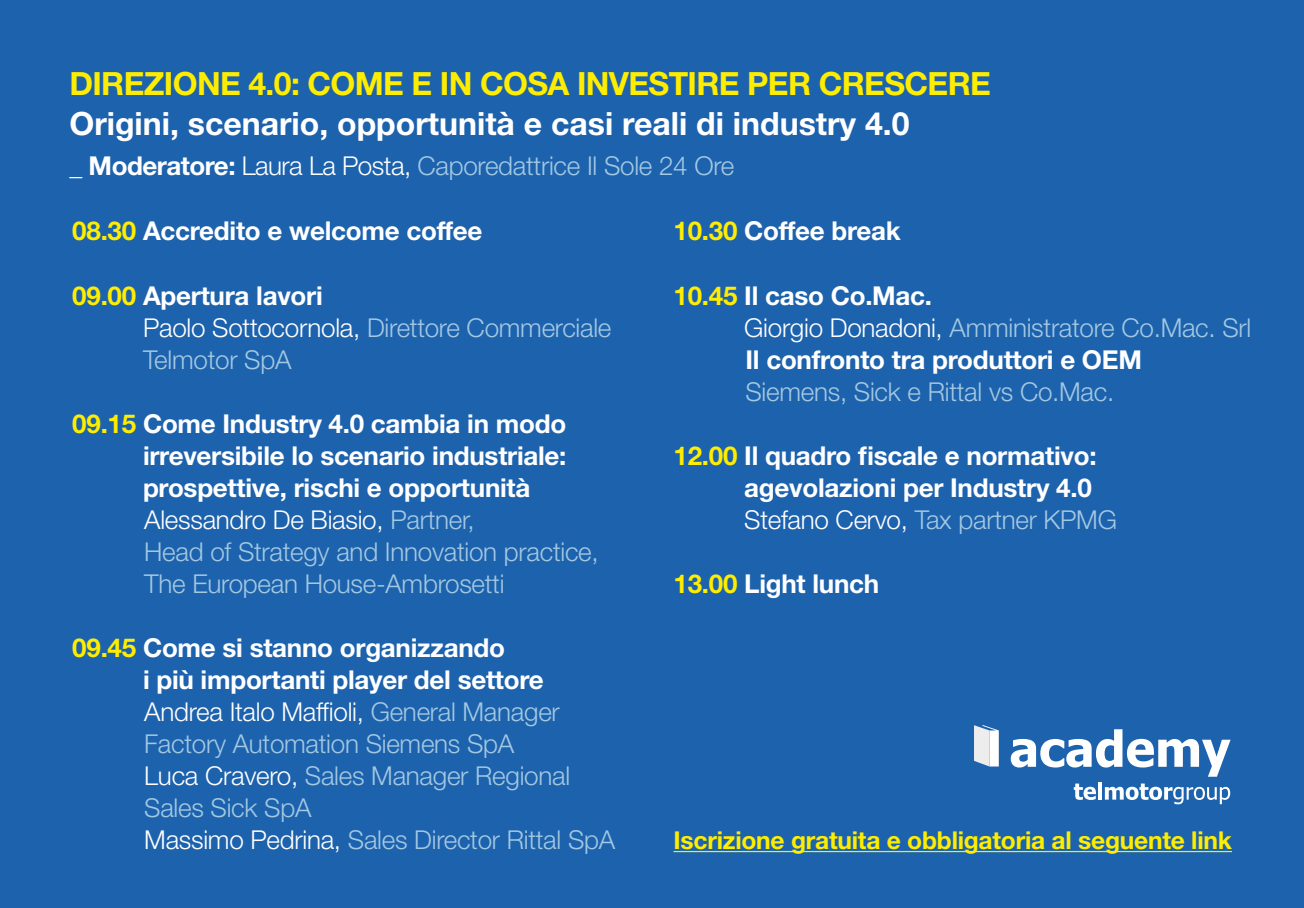
<style>
.page{position:relative;width:1304px;height:908px;background:#fff}
.page>*{position:absolute;margin:0;border:0;box-sizing:border-box;transform-origin:0 0}
.t1{font:700 32px "Helvetica Neue LT Std";color:#fff}
.t2{font:700 32px "Helvetica Neue LT Std";letter-spacing:-.02em;color:#ffed00}
.t3{font:700 26px/32px "Helvetica Neue LT Std";letter-spacing:-.01em;color:#fff}
.t4{font:300 26px/32px "Helvetica Neue LT Std";letter-spacing:-.01em;color:#a3c8e2}
.t5{font:700 24.6px "Helvetica Neue LT Std";letter-spacing:-.01em;color:#ffed00}
.s1{font-family:"Helvetica Neue";font-weight:700;color:#fff}
.s2{font-weight:700;color:#fff}
.s3{color:#fff}
.s4{color:#ffed00}
.s5{font-weight:700;color:#ffed00}
.s6{font-weight:300}
.s7{font-weight:300;color:#a3c8e2}
</style>
<div class="page">
<div style="left:0;top:0;width:1304px;height:907px;background:#1d62ad"></div>
<svg style="left:1074px;top:783px;width:22px;height:16px"></svg>
<hr style="left:1098px;top:782px;width:4px;height:17px;background:#fff">
<svg style="left:1105px;top:783px;width:125px;height:21px"></svg>
<svg style="left:974px;top:725px;width:25px;height:41px"></svg>
<svg style="left:1011px;top:729px;width:220px;height:47px"></svg>
<hr style="left:674px;top:850px;width:558px;height:1px;background:#ffed00">
<p class="t2" style="left:69px;top:64px;width:923px">DIREZIONE 4.0: COME E IN COSA INVESTIRE PER CRESCERE</p>
<p class="t1" style="left:69px;top:104px;width:842px">Origini, scenario, opportunità e casi reali di industry 4.0</p>
<p class="t4" style="left:69px;top:149px;width:666px"><span class="s1">_</span> <span class="s2">Moderatore:</span> <span class="s3">Laura La Posta,</span> Caporedattrice Il Sole 24 Ore</p>
<p class="t3" style="left:72px;top:214px;width:412px"><span class="s4">08.30</span> Accredito e welcome coffee</p>
<p class="t4" style="left:143px;top:278px;width:470px;text-indent:-71px"><span class="s5">09.00</span> <span class="s2">Apertura lavori<br></span><span class="s3">Paolo Sottocornola,</span> Direttore Commerciale<br>Telmotor SpA</p>
<p class="t3" style="left:143px;top:406px;width:457px;text-indent:-71px"><span class="s4">09.15</span> Come Industry 4.0 cambia in modo irreversibile lo scenario industriale: prospettive, rischi e opportunità <span class="s6">Alessandro De Biasio,</span> <span class="s7">Partner,<br>Head of Strategy and Innovation practice, The European House-Ambrosetti</span></p>
<p class="t4" style="left:143px;top:631px;width:474px;text-indent:-71px"><span class="s5">09.45</span> <span class="s2">Come si stanno organizzando<br>i più importanti player del settore </span><span class="s3">Andrea Italo Maffioli,</span> General Manager Factory Automation Siemens SpA<br><span class="s3">Luca Cravero,</span> Sales Manager Regional Sales Sick SpA<br><span class="s3">Massimo Pedrina,</span> Sales Director Rittal SpA</p>
<p class="t3" style="left:674px;top:214px;width:229px"><span class="s4">10.30</span> Coffee break</p>
<p class="t3" style="left:744px;top:278px;width:509px;text-indent:-71px"><span class="s4">10.45</span> Il caso Co.Mac.<br><span class="s6">Giorgio Donadoni,</span> <span class="s7">Amministratore Co.Mac. Srl<br></span>Il confronto tra produttori e OEM</p>
<p class="t4" style="left:746px;top:374px;width:370px">Siemens, Sick e Rittal vs Co.Mac.</p>
<p class="t3" style="left:744px;top:438px;width:374px;text-indent:-71px"><span class="s4">12.00</span> Il quadro fiscale e normativo: agevolazioni per Industry 4.0<br><span class="s6">Stefano Cervo,</span> <span class="s7">Tax partner KPMG</span></p>
<p class="t3" style="left:674px;top:566px;width:207px"><span class="s4">13.00</span> Light lunch</p>
<p class="t5" style="left:674px;top:824px;width:560px">Iscrizione gratuita e obbligatoria al seguente link</p>
</div>
